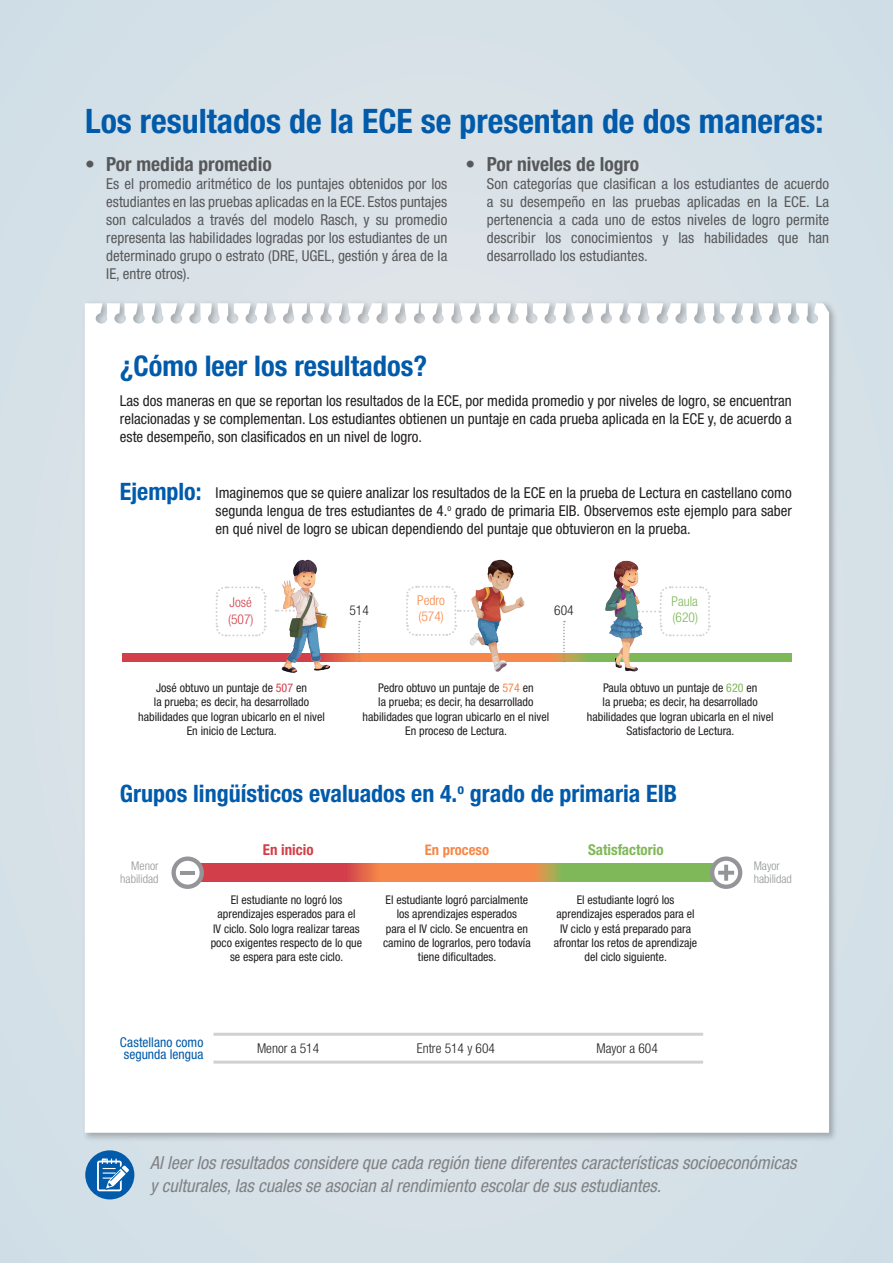
<style>
.page{position:relative;width:893px;height:1263px;background:#d6e1e7}
.page>*{position:absolute;margin:0;border:0;box-sizing:border-box;transform-origin:0 0}
.t1{font:700 condensed 33.75px "Helvetica Neue LT Std";color:#015aaa}
.t2{font:700 condensed 28.5px "Helvetica Neue LT Std";color:#015aaa}
.t3{font:700 condensed 24px "Helvetica Neue LT Std";color:#015aaa}
.t4{font:700 condensed 19.5px "Helvetica Neue LT Std";color:#57585a}
.rojo{font:italic condensed 18px "Helvetica Neue LT Std";color:#808285}
.t5{font:condensed 15px/18px "Helvetica Neue LT Std";letter-spacing:.005em;color:#57585a;text-align:justify}
.t6{font:condensed 15px/18px "Helvetica Neue LT Std";color:#231f20;text-align:justify}
.t7{font:700 condensed 15px "Helvetica Neue LT Std";color:#7fb858}
.t8{font:700 condensed 15px "Helvetica Neue LT Std";color:#d23f4a}
.t9{font:700 condensed 14.7px "Helvetica Neue LT Std";color:#f5884a}
.t10{font:300 condensed 13.5px "Helvetica Neue LT Std";color:#231f20}
.t11{font:condensed 13.5px "Helvetica Neue LT Std";letter-spacing:.005em;color:#015aaa}
.t12{font:300 condensed 13.5px "Helvetica Neue LT Std";color:#f5884a}
.t13{font:300 condensed 13.5px "Helvetica Neue LT Std";color:#7fb858}
.t14{font:300 condensed 13.5px "Helvetica Neue LT Std";color:#d23f4a}
.t15{font:condensed 12px/14.4px "Helvetica Neue LT Std";color:#231f20;text-align:center}
.t16{font:300 condensed 12px/13.5px "Helvetica Neue LT Std";color:#939598}
.s1{font-weight:100;font-stretch:normal}
.s2{color:#d23f4a}
.s3{color:#f5884a}
.s4{color:#7fb858}
</style>
<div class="page">
<div style="left:85px;top:303px;width:744px;height:830px;background:#fff"></div>
<div style="left:85px;top:1150px;width:49px;height:49px;background:#015aaa;border-radius:50%"></div>
<svg style="left:97px;top:1158px;width:32px;height:33px"></svg>
<svg style="left:405px;top:585px;width:65px;height:52px;background:#fcfcfc"></svg>
<svg style="left:214px;top:585px;width:53px;height:52px;background:#fcfcfc"></svg>
<svg style="left:122px;top:654px;width:670px;height:7px;background:#c0814e"></svg>
<svg style="left:643px;top:585px;width:68px;height:52px;background:#fcfcfc"></svg>
<img style="left:604px;top:561px;width:39px;height:111px">
<img style="left:281px;top:559px;width:51px;height:115px">
<img style="left:470px;top:556px;width:55px;height:116px">
<svg style="left:358px;top:621px;width:2px;height:41px"></svg>
<svg style="left:563px;top:621px;width:2px;height:41px"></svg>
<svg style="left:198px;top:863px;width:518px;height:19px;background:#c4804e"></svg>
<svg style="left:712px;top:859px;width:28px;height:28px"></svg>
<div style="left:710px;top:856px;width:32px;height:33px;border:4px solid #939598;border-radius:50%"></div>
<svg style="left:718px;top:865px;width:16px;height:16px"></svg>
<svg style="left:174px;top:859px;width:28px;height:28px"></svg>
<div style="left:171px;top:856px;width:33px;height:33px;border:4px solid #939598;border-radius:50%"></div>
<hr style="left:180px;top:871px;width:15px;height:3px;background:#939598">
<hr style="left:213px;top:1033px;width:490px;height:3px;background:#d0d1d3">
<hr style="left:213px;top:1060px;width:490px;height:3px;background:#d0d1d3">
<p class="t1" style="left:85px;top:101px;width:740px">Los resultados de la ECE se presentan de dos maneras:</p>
<p class="t4" style="left:85px;top:153px;width:188px"><span class="s1">•</span> Por medida promedio</p>
<p class="t5" style="left:106px;top:175px;width:343px">Es el promedio aritmético de los puntajes obtenidos por los estudiantes en las pruebas aplicadas en la ECE. Estos puntajes son calculados a través del modelo Rasch, y su promedio representa las habilidades logradas por los estudiantes de un determinado grupo o estrato (DRE, UGEL, gestión y área de la IE, entre otros).</p>
<p class="t4" style="left:466px;top:153px;width:175px"><span class="s1">•</span> Por niveles de logro</p>
<p class="t5" style="left:487px;top:175px;width:344px">Son categorías que clasifican a los estudiantes de acuerdo a su desempeño en las pruebas aplicadas en la ECE. La pertenencia a cada uno de estos niveles de logro permite describir los conocimientos y las habilidades que han desarrollado los estudiantes.</p>
<p class="t2" style="left:120px;top:348px;width:309px">¿Cómo leer los resultados?</p>
<p class="t6" style="left:120px;top:392px;width:673px">Las dos maneras en que se reportan los resultados de la ECE, por medida promedio y por niveles de logro, se encuentran relacionadas y se complementan. Los estudiantes obtienen un puntaje en cada prueba aplicada en la ECE y, de acuerdo a este desempeño, son clasificados en un nivel de logro.</p>
<p class="t3" style="left:120px;top:477px;width:83px">Ejemplo:</p>
<p class="t6" style="left:216px;top:484px;width:578px">Imaginemos que se quiere analizar los resultados de la ECE en la prueba de Lectura en castellano como segunda lengua de tres estudiantes de 4.<sup>o</sup> grado de primaria EIB. Observemos este ejemplo para saber en qué nivel de logro se ubican dependiendo del puntaje que obtuvieron en la prueba.</p>
<p class="t14" style="left:230px;top:595px;width:24px">José</p>
<p class="t14" style="left:228px;top:611px;width:27px">(507)</p>
<p class="t12" style="left:417px;top:593px;width:29px">Pedro</p>
<p class="t12" style="left:418px;top:609px;width:27px">(574)</p>
<p class="t10" style="left:349px;top:602px;width:21px">514</p>
<p class="t10" style="left:554px;top:602px;width:21px">604</p>
<p class="t13" style="left:671px;top:593px;width:28px">Paula</p>
<p class="t13" style="left:673px;top:609px;width:27px">(620)</p>
<p class="t15" style="left:138px;top:680px;width:188px">José obtuvo un puntaje de <span class="s2">507</span> en<br>la prueba; es decir, ha desarrollado habilidades que logran ubicarlo en el nivel En inicio de Lectura.</p>
<p class="t15" style="left:363px;top:680px;width:188px">Pedro obtuvo un puntaje de <span class="s3">574</span> en<br>la prueba; es decir, ha desarrollado habilidades que logran ubicarlo en el nivel En proceso de Lectura.</p>
<p class="t15" style="left:587px;top:680px;width:188px">Paula obtuvo un puntaje de <span class="s4">620</span> en<br>la prueba; es decir, ha desarrollado habilidades que logran ubicarla en el nivel Satisfactorio de Lectura.</p>
<p class="t3" style="left:120px;top:779px;width:559px">Grupos lingüísticos evaluados en 4.<sup>o</sup> grado de primaria EIB</p>
<p class="t16" style="left:120px;top:859px;width:40px;text-align:right">Menor habilidad</p>
<p class="t8" style="left:263px;top:841px;width:52px">En inicio</p>
<p class="t9" style="left:425px;top:841px;width:66px">En proceso</p>
<p class="t7" style="left:588px;top:841px;width:77px">Satisfactorio</p>
<p class="t15" style="left:211px;top:892px;width:153px">El estudiante no logró los aprendizajes esperados para el<br>IV ciclo. Solo logra realizar tareas poco exigentes respecto de lo que se espera para este ciclo.</p>
<p class="t15" style="left:383px;top:892px;width:149px">El estudiante logró parcialmente los aprendizajes esperados<br>para el IV ciclo. Se encuentra en camino de lograrlos, pero todavía tiene dificultades.</p>
<p class="t15" style="left:554px;top:892px;width:145px">El estudiante logró los aprendizajes esperados para el<br>IV ciclo y está preparado para afrontar los retos de aprendizaje del ciclo siguiente.</p>
<p class="t11" style="left:120px;top:1034px;width:85px">Castellano como</p>
<p class="t11" style="left:124px;top:1046px;width:81px">segunda lengua</p>
<p class="t10" style="left:257px;top:1040px;width:64px">Menor a 514</p>
<p class="t10" style="left:417px;top:1040px;width:80px">Entre 514 y 604</p>
<p class="t10" style="left:597px;top:1040px;width:63px">Mayor a 604</p>
<p class="t16" style="left:754px;top:859px;width:40px">Mayor habilidad</p>
<p class="rojo" style="left:150px;top:1152px;width:648px">Al leer los resultados considere que cada región tiene diferentes características socioeconómicas</p>
<p class="rojo" style="left:150px;top:1175px;width:512px">y culturales, las cuales se asocian al rendimiento escolar de sus estudiantes.</p>
</div>
